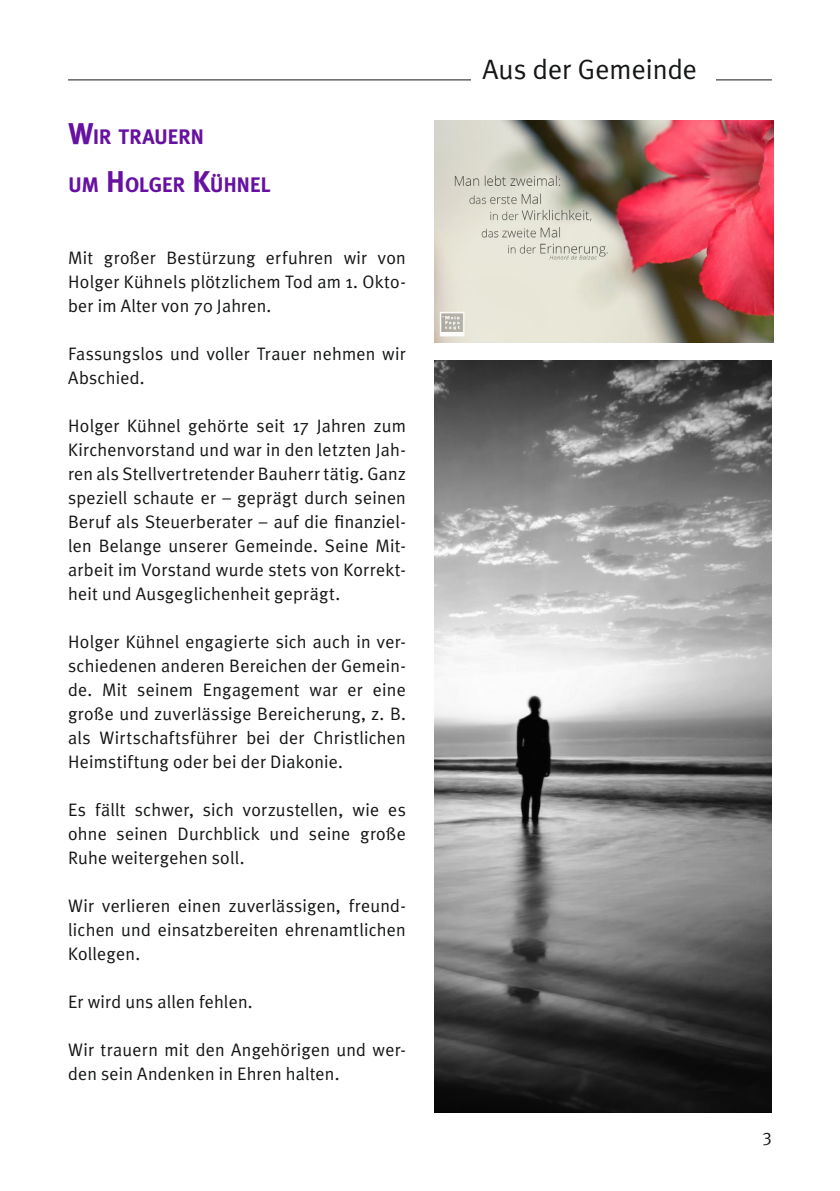
<style>
.page{position:relative;width:840px;height:1191px;background:#fff}
.page>*{position:absolute;margin:0;border:0;box-sizing:border-box;transform-origin:0 0}
.t1{font:28px "Meta Plus Normal";color:#151616}
.t2{font:700 21px "Meta Plus";letter-spacing:-.02em;color:#6711a3}
.t3{font:18px/24px "Meta Plus Normal";letter-spacing:.01em;color:#151616;text-align:justify}
.t4{font:18px "Meta Pro";color:#151616}
.s1{font-size:30px}
</style>
<div class="page">
<hr style="left:68px;top:79px;width:703px;height:1px;background:#151616">
<div style="left:471px;top:57px;width:243px;height:34px;background:#fff"></div>
<img style="left:434px;top:120px;width:339px;height:223px">
<img style="left:434px;top:360px;width:337px;height:752px">
<p class="t2" style="left:68px;top:125px;width:134px"><span class="s1">W</span>IR TRAUERN</p>
<p class="t2" style="left:68px;top:173px;width:204px">UM <span class="s1">H</span>OLGER <span class="s1">K</span>ÜHNEL</p>
<p class="t3" style="left:68px;top:246px;width:339px">Mit großer Bestürzung erfuhren wir von Holger Kühnels plötzlichem Tod am 1. Okto&shy;ber im Alter von 70 Jahren.</p>
<p class="t3" style="left:68px;top:342px;width:339px">Fassungslos und voller Trauer nehmen wir<br>Abschied.</p>
<p class="t3" style="left:68px;top:414px;width:339px">Holger Kühnel gehörte seit 17 Jahren zum Kirchenvorstand und war in den letzten Jah&shy;ren als Stellvertretender Bauherr tätig. Ganz speziell schaute er – geprägt durch seinen Beruf als Steuerberater – auf die finanziel&shy;len Belange unserer Gemeinde. Seine Mit&shy;arbeit im Vorstand wurde stets von Korrekt&shy;heit und Ausgeglichenheit geprägt.</p>
<p class="t3" style="left:68px;top:630px;width:339px">Holger Kühnel engagierte sich auch in ver&shy;schiedenen anderen Bereichen der Gemein&shy;de. Mit seinem Engagement war er eine große und zuverlässige Bereicherung, z. B. als Wirtschaftsführer bei der Christlichen Heimstiftung oder bei der Diakonie.</p>
<p class="t3" style="left:68px;top:797px;width:339px">Es fällt schwer, sich vorzustellen, wie es ohne seinen Durchblick und seine große Ruhe weitergehen soll.</p>
<p class="t3" style="left:68px;top:893px;width:339px">Wir verlieren einen zuverlässigen, freund&shy;lichen und einsatzbereiten ehrenamtlichen Kollegen.</p>
<p class="t3" style="left:68px;top:989px;width:186px">Er wird uns allen fehlen.</p>
<p class="t3" style="left:68px;top:1037px;width:339px">Wir trauern mit den Angehörigen und wer&shy;den sein Andenken in Ehren halten.</p>
<h1 class="t1" style="left:482px;top:53px;width:216px">Aus der Gemeinde</h1>
<p class="t4" style="left:762px;top:1124px;width:11px">3</p>
</div>
